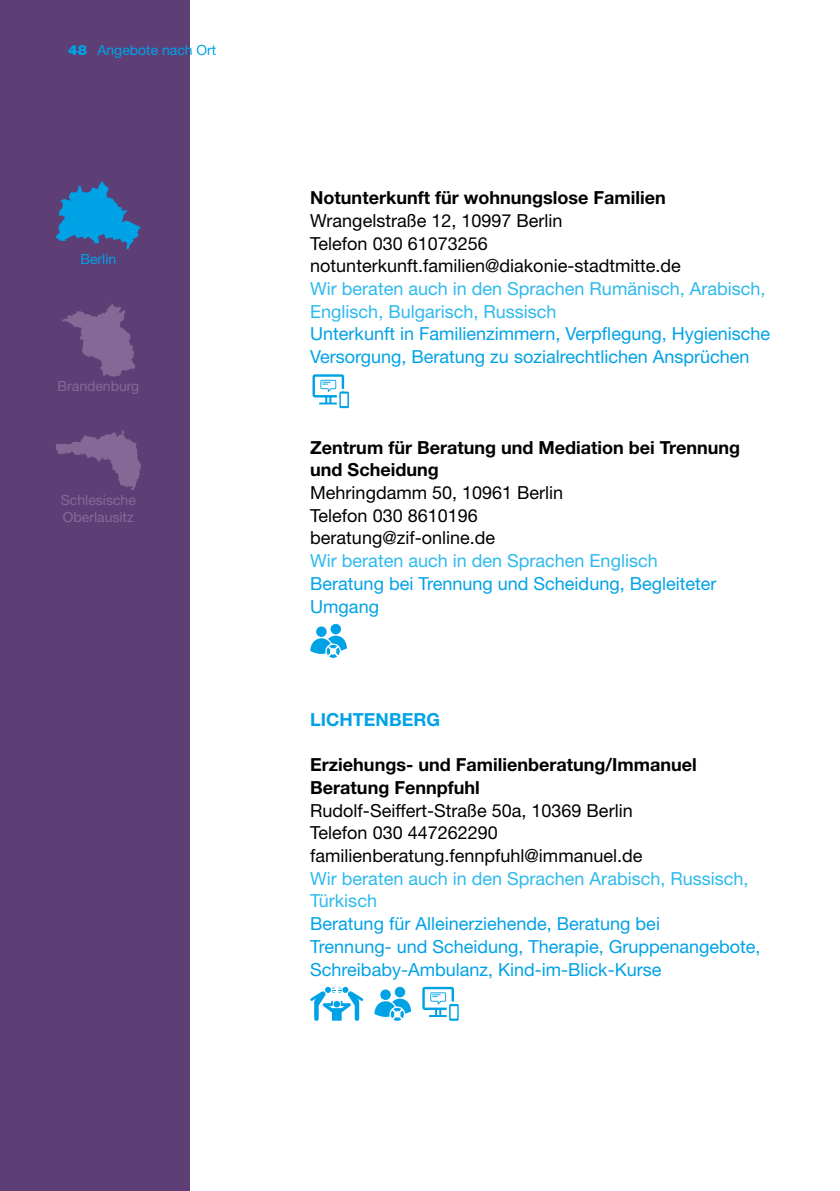
<style>
.page{position:relative;width:840px;height:1191px;background:#fff}
.page>*{position:absolute;margin:0;border:0;box-sizing:border-box;transform-origin:0 0}
._1_Fliesstext_6_HierMachen{font:18px/22.6px "Helvetica Neue LT Pro";color:#00a2e6}
._1_Fliesstext_4_Strasse_PLZ_Stadt_Telefon{font:18px "Helvetica Neue LT Pro";color:#000}
._1_Fliesstext_5_HierSprechen{font:18px/22.6px "Helvetica Neue LT Pro";color:#2ebaed}
._1_Fliesstext_3_Einrichtung{font:700 18px/22.6px "Helvetica Neue LT Pro";color:#000}
._1_Fliesstext_2_Titel2{font:700 18px "Helvetica Neue LT Pro";color:#00a2e6}
.t1{font:14px/17px "Helvetica Neue LT Pro";color:#866896}
.t2{font:14px "Helvetica Neue LT Pro";color:#00a2e6}
.s1{font-weight:900}
</style>
<div class="page">
<div style="left:0;top:0;width:189px;height:1191px;background:#5d3f76"></div>
<svg style="left:56px;top:430px;width:85px;height:60px"></svg>
<svg style="left:62px;top:303px;width:73px;height:74px"></svg>
<svg style="left:56px;top:181px;width:85px;height:68px"></svg>
<svg style="left:312px;top:374px;width:32px;height:23px"></svg>
<svg style="left:315px;top:377px;width:26px;height:18px"></svg>
<svg style="left:319px;top:380px;width:30px;height:28px"></svg>
<div style="left:330px;top:624px;width:11px;height:10px;background:#00a2e6;border-radius:50%"></div>
<div style="left:316px;top:626px;width:10px;height:11px;background:#00a2e6;border-radius:50%"></div>
<svg style="left:310px;top:635px;width:37px;height:23px"></svg>
<svg style="left:310px;top:987px;width:53px;height:34px"></svg>
<svg style="left:394px;top:986px;width:11px;height:11px"></svg>
<div style="left:380px;top:989px;width:10px;height:11px;background:#00a2e6;border-radius:50%"></div>
<svg style="left:374px;top:998px;width:37px;height:23px"></svg>
<div style="left:422px;top:986px;width:31px;height:24px;background:#00a2e6;border-radius:2px"></div>
<div style="left:424px;top:989px;width:27px;height:18px;background:#fff"></div>
<svg style="left:429px;top:992px;width:29px;height:29px"></svg>
<p class="t2" style="left:68px;top:42px;width:150px"><span class="s1">48</span> Angebote nach Ort</p>
<p class="t2" style="left:80px;top:250px;width:37px">Berlin</p>
<p class="t1" style="left:57px;top:377px;width:83px">Brandenburg</p>
<p class="t1" style="left:61px;top:491px;width:76px">Schlesische<br>Oberlausitz</p>
<p class="_1_Fliesstext_3_Einrichtung" style="left:310px;top:186px;width:357px">Notunterkunft für wohnungslose Familien</p>
<p class="_1_Fliesstext_4_Strasse_PLZ_Stadt_Telefon" style="left:310px;top:209px;width:254px">Wrangelstraße 12, 10997 Berlin</p>
<p class="_1_Fliesstext_4_Strasse_PLZ_Stadt_Telefon" style="left:310px;top:232px;width:179px">Telefon 030 61073256</p>
<p class="_1_Fliesstext_4_Strasse_PLZ_Stadt_Telefon" style="left:310px;top:255px;width:372px">notunterkunft.familien@diakonie-stadtmitte.de</p>
<p class="_1_Fliesstext_5_HierSprechen" style="left:310px;top:277px;width:456px">Wir beraten auch in den Sprachen Rumänisch, Arabisch,<br>Englisch, Bulgarisch, Russisch</p>
<p class="_1_Fliesstext_6_HierMachen" style="left:310px;top:322px;width:461px">Unterkunft in Familienzimmern, Verpflegung, Hygienische<br>Versorgung, Beratung zu sozialrechtlichen Ansprüchen</p>
<p class="_1_Fliesstext_3_Einrichtung" style="left:310px;top:435px;width:431px">Zentrum für Beratung und Mediation bei Trennung und Scheidung</p>
<p class="_1_Fliesstext_4_Strasse_PLZ_Stadt_Telefon" style="left:310px;top:481px;width:254px">Mehringdamm 50, 10961 Berlin</p>
<p class="_1_Fliesstext_4_Strasse_PLZ_Stadt_Telefon" style="left:310px;top:504px;width:169px">Telefon 030 8610196</p>
<p class="_1_Fliesstext_4_Strasse_PLZ_Stadt_Telefon" style="left:310px;top:527px;width:186px">beratung@zif-online.de</p>
<p class="_1_Fliesstext_5_HierSprechen" style="left:310px;top:549px;width:349px">Wir beraten auch in den Sprachen Englisch</p>
<p class="_1_Fliesstext_6_HierMachen" style="left:310px;top:571px;width:407px">Beratung bei Trennung und Scheidung, Begleiteter<br>Umgang</p>
<h3 class="_1_Fliesstext_2_Titel2" style="left:310px;top:708px;width:131px">LICHTENBERG</h3>
<p class="_1_Fliesstext_3_Einrichtung" style="left:310px;top:753px;width:388px">Erziehungs- und Familienberatung/Immanuel<br>Beratung Fennpfuhl</p>
<p class="_1_Fliesstext_4_Strasse_PLZ_Stadt_Telefon" style="left:310px;top:799px;width:324px">Rudolf-Seiffert-Straße 50a, 10369 Berlin</p>
<p class="_1_Fliesstext_4_Strasse_PLZ_Stadt_Telefon" style="left:310px;top:822px;width:189px">Telefon 030 447262290</p>
<p class="_1_Fliesstext_4_Strasse_PLZ_Stadt_Telefon" style="left:310px;top:844px;width:333px">familienberatung.fennpfuhl@immanuel.de</p>
<p class="_1_Fliesstext_5_HierSprechen" style="left:310px;top:866px;width:439px">Wir beraten auch in den Sprachen Arabisch, Russisch,<br>Türkisch</p>
<p class="_1_Fliesstext_6_HierMachen" style="left:310px;top:912px;width:451px">Beratung für Alleinerziehende, Beratung bei<br>Trennung- und Scheidung, Therapie, Gruppenangebote,<br>Schreibaby-Ambulanz, Kind-im-Blick-Kurse</p>
</div>
